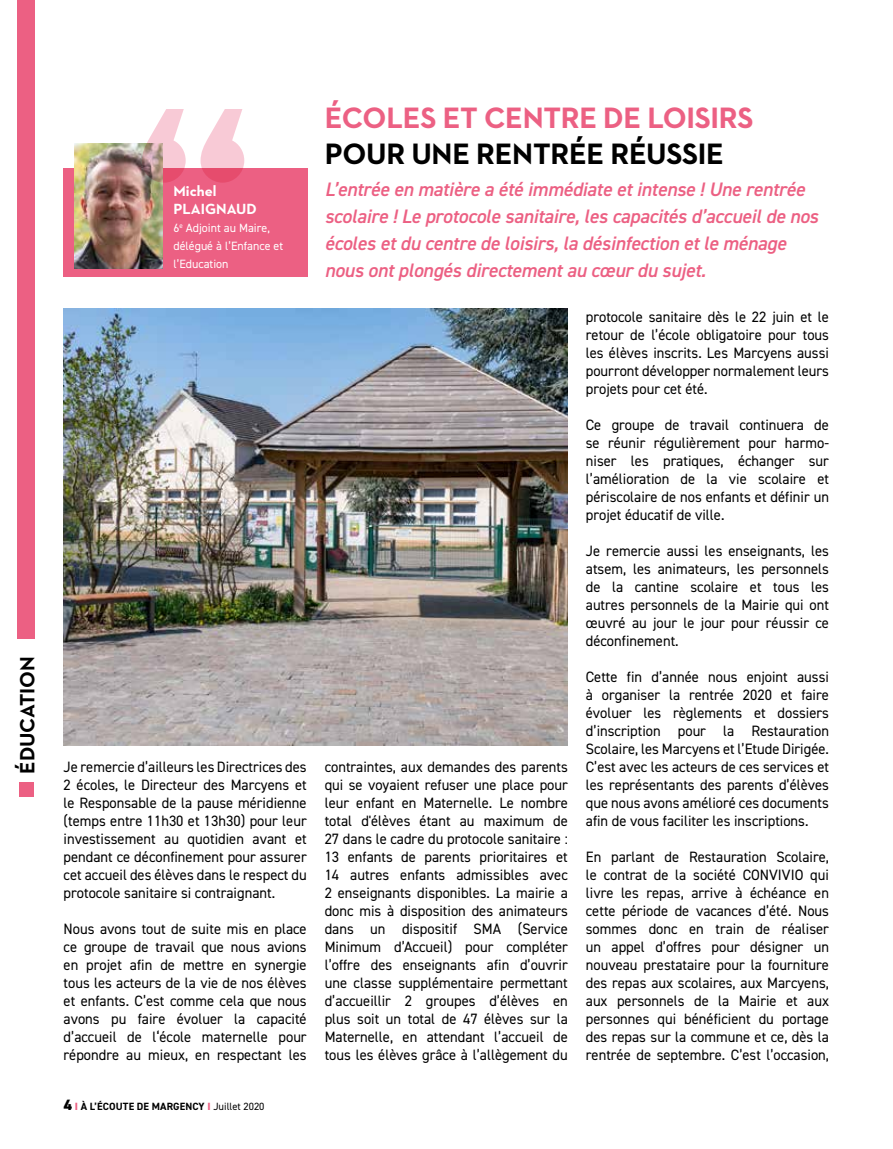
<style>
.page{position:relative;width:893px;height:1149px;background:#fff}
.page>*{position:absolute;margin:0;border:0;box-sizing:border-box;transform-origin:0 0}
.t1{font:700 30px "Neutraface 2 Text";letter-spacing:-.01em;color:#ec6083}
.t2{font:700 30px "Neutraface 2 Text";letter-spacing:-.01em;color:#000}
.t3{font:700 21px "Neutraface 2 Text";color:#000}
.t4{font:italic 600 19.5px/27px "DIN2014";letter-spacing:-.01em;color:#ec6083}
.t5{font:15px/18px "DIN2014";color:#000;text-align:justify}
.t6{font:700 15px/18px "Neutraface 2 Text";color:#fff}
.t7{font:12px/18px "DIN2014";color:#fff}
.t8{font:700 10.5px "DIN2014";letter-spacing:.01em;color:#000}
.s1{font-weight:800;font-size:15px}
.s2{font-weight:800;color:#ec6083}
.s3{font-weight:400}
</style>
<div class="page">
<div style="left:18px;top:0;width:17px;height:639px;background:#ec6083"></div>
<div style="left:19px;top:781px;width:15px;height:15px;background:#ec6083"></div>
<div style="left:64px;top:168px;width:244px;height:109px;background:#ec6083"></div>
<img style="left:74px;top:143px;width:88px;height:126px">
<svg style="left:142px;top:109px;width:102px;height:74px"></svg>
<img style="left:64px;top:309px;width:504px;height:436px">
<h2 class="t3" style="left:14px;top:773px;width:119px;rotate:-90deg">ÉDUCATION</h2>
<p class="t6" style="left:173px;top:181px;width:85px">Michel<br>PLAIGNAUD</p>
<p class="t7" style="left:173px;top:218px;width:111px">6<sup>e</sup> Adjoint au Maire, délégué à l’Enfance et l’Education</p>
<p class="t5" style="left:64px;top:757px;width:245px">Je remercie d’ailleurs les Directrices des 2 écoles, le Directeur des Marcyens et le Responsable de la pause méridienne (temps entre 11h30 et 13h30) pour leur investissement au quotidien avant et pendant ce déconfinement pour assurer cet accueil des élèves dans le respect du protocole sanitaire si contraignant.</p>
<p class="t5" style="left:64px;top:919px;width:245px">Nous avons tout de suite mis en place ce groupe de travail que nous avions en projet afin de mettre en synergie tous les acteurs de la vie de nos élèves et enfants. C’est comme cela que nous avons pu faire évoluer la capacité d’accueil de l‘école maternelle pour répondre au mieux, en respectant les</p>
<p class="t8" style="left:64px;top:1098px;width:202px"><span class="s1">4</span> <span class="s2">I</span> À L’ÉCOUTE DE MARGENCY <span class="s2">I</span> <span class="s3">Juillet 2020</span></p>
<h1 class="t1" style="left:325px;top:99px;width:430px">ÉCOLES ET CENTRE DE LOISIRS</h1>
<h1 class="t2" style="left:325px;top:135px;width:401px">POUR UNE RENTRÉE RÉUSSIE</h1>
<h3 class="t4" style="left:325px;top:175px;width:495px">L’entrée en matière a été immédiate et intense ! Une rentrée scolaire ! Le protocole sanitaire, les capacités d’accueil de nos écoles et du centre de loisirs, la désinfection et le ménage nous ont plongés directement au cœur du sujet.</h3>
<p class="t5" style="left:325px;top:757px;width:245px">contraintes, aux demandes des parents qui se voyaient refuser une place pour leur enfant en Maternelle. Le nombre total d'élèves étant au maximum de 27 dans le cadre du protocole sanitaire :<br>13 enfants de parents prioritaires et 14 autres enfants admissibles avec 2 enseignants disponibles. La mairie a donc mis à disposition des animateurs dans un dispositif SMA (Service Minimum d’Accueil) pour compléter l’offre des enseignants afin d’ouvrir une classe supplémentaire permettant d’accueillir 2 groupes d’élèves en plus soit un total de 47 élèves sur la Maternelle, en attendant l’accueil de tous les élèves grâce à l’allègement du</p>
<p class="t5" style="left:586px;top:307px;width:245px">protocole sanitaire dès le 22 juin et le retour de l’école obligatoire pour tous les élèves inscrits. Les Marcyens aussi pourront développer normalement leurs projets pour cet été.</p>
<p class="t5" style="left:586px;top:415px;width:245px">Ce groupe de travail continuera de se réunir régulièrement pour harmo&shy;niser les pratiques, échanger sur l’amélioration de la vie scolaire et périscolaire de nos enfants et définir un projet éducatif de ville.</p>
<p class="t5" style="left:586px;top:541px;width:245px">Je remercie aussi les enseignants, les atsem, les animateurs, les personnels de la cantine scolaire et tous les autres personnels de la Mairie qui ont œuvré au jour le jour pour réussir ce déconfinement.</p>
<p class="t5" style="left:586px;top:667px;width:245px">Cette fin d’année nous enjoint aussi à organiser la rentrée 2020 et faire évoluer les règlements et dossiers d’inscription pour la Restauration Scolaire, les Marcyens et l’Etude Dirigée.<br>C’est avec les acteurs de ces services et les représentants des parents d’élèves que nous avons amélioré ces documents afin de vous faciliter les inscriptions.</p>
<p class="t5" style="left:586px;top:847px;width:245px">En parlant de Restauration Scolaire, le contrat de la société CONVIVIO qui livre les repas, arrive à échéance en cette période de vacances d’été. Nous sommes donc en train de réaliser un appel d’offres pour désigner un nouveau prestataire pour la fourniture des repas aux scolaires, aux Marcyens, aux personnels de la Mairie et aux personnes qui bénéficient du portage des repas sur la commune et ce, dès la rentrée de septembre. C’est l’occasion,</p>
</div>
